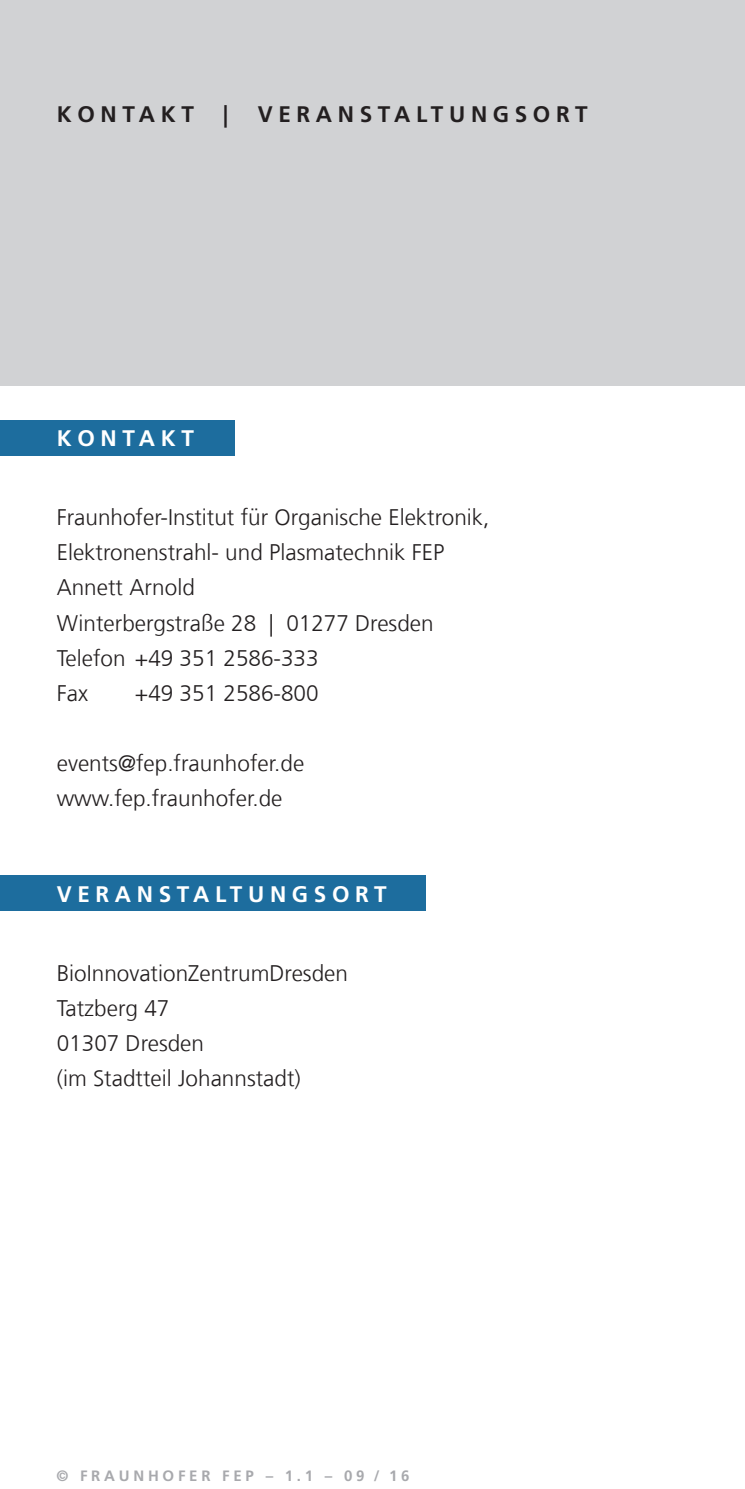
<style>
.page{position:relative;width:745px;height:1489px;background:#fff}
.page>*{position:absolute;margin:0;border:0;box-sizing:border-box;transform-origin:0 0}
._06_Fließtext{font:300 22.5px "Frutiger LT Com";color:#231f20}
._08_Kolumne{font:700 22.5px "Frutiger LT Com";letter-spacing:.25em;color:#231f20}
._08_Kolumne-2{font:700 22.5px "Frutiger LT Com";letter-spacing:.25em;color:#fff}
._08_Kolumne-3{font:700 15px "Frutiger LT Com";letter-spacing:.25em;color:#a8a9ad}
</style>
<div class="page">
<div style="left:0;top:0;width:744px;height:385px;background:#d1d2d4"></div>
<div style="left:0;top:420px;width:234px;height:35px;background:#1d6d9e"></div>
<div style="left:0;top:875px;width:425px;height:35px;background:#1d6d9e"></div>
<p class="_08_Kolumne" style="left:57px;top:101px;width:138px">KONTAKT</p>
<p class="_08_Kolumne" style="left:223px;top:101px;width:6px">|</p>
<p class="_08_Kolumne" style="left:257px;top:101px;width:331px">VERANSTALTUNGSORT</p>
<p class="_08_Kolumne-2" style="left:57px;top:425px;width:138px">KONTAKT</p>
<p class="_06_Fließtext" style="left:57px;top:504px;width:434px">Fraunhofer-Institut für Organische Elektronik,</p>
<p class="_06_Fließtext" style="left:57px;top:539px;width:389px">Elektronenstrahl- und Plasmatechnik FEP</p>
<p class="_06_Fließtext" style="left:57px;top:574px;width:139px">Annett Arnold</p>
<p class="_06_Fließtext" style="left:57px;top:609px;width:378px">Winterbergstraße 28 | 01277 Dresden</p>
<p class="_06_Fließtext" style="left:57px;top:644px;width:263px">Telefon +49 351 2586-333</p>
<p class="_06_Fließtext" style="left:57px;top:679px;width:33px">Fax</p>
<p class="_06_Fließtext" style="left:135px;top:679px;width:185px">+49 351 2586-800</p>
<p class="_06_Fließtext" style="left:57px;top:749px;width:249px">events@fep.fraunhofer.de</p>
<p class="_06_Fließtext" style="left:57px;top:784px;width:227px">www.fep.fraunhofer.de</p>
<p class="_08_Kolumne-2" style="left:57px;top:880px;width:331px">VERANSTALTUNGSORT</p>
<p class="_06_Fließtext" style="left:57px;top:959px;width:292px">BioInnovationZentrumDresden</p>
<p class="_06_Fließtext" style="left:57px;top:994px;width:114px">Tatzberg 47</p>
<p class="_06_Fließtext" style="left:57px;top:1029px;width:149px">01307 Dresden</p>
<p class="_06_Fließtext" style="left:57px;top:1064px;width:245px">(im Stadtteil Johannstadt)</p>
<p class="_08_Kolumne-3" style="left:56px;top:1466px;width:354px">© FRAUNHOFER FEP – 1.1 – 09 / 16</p>
</div>
